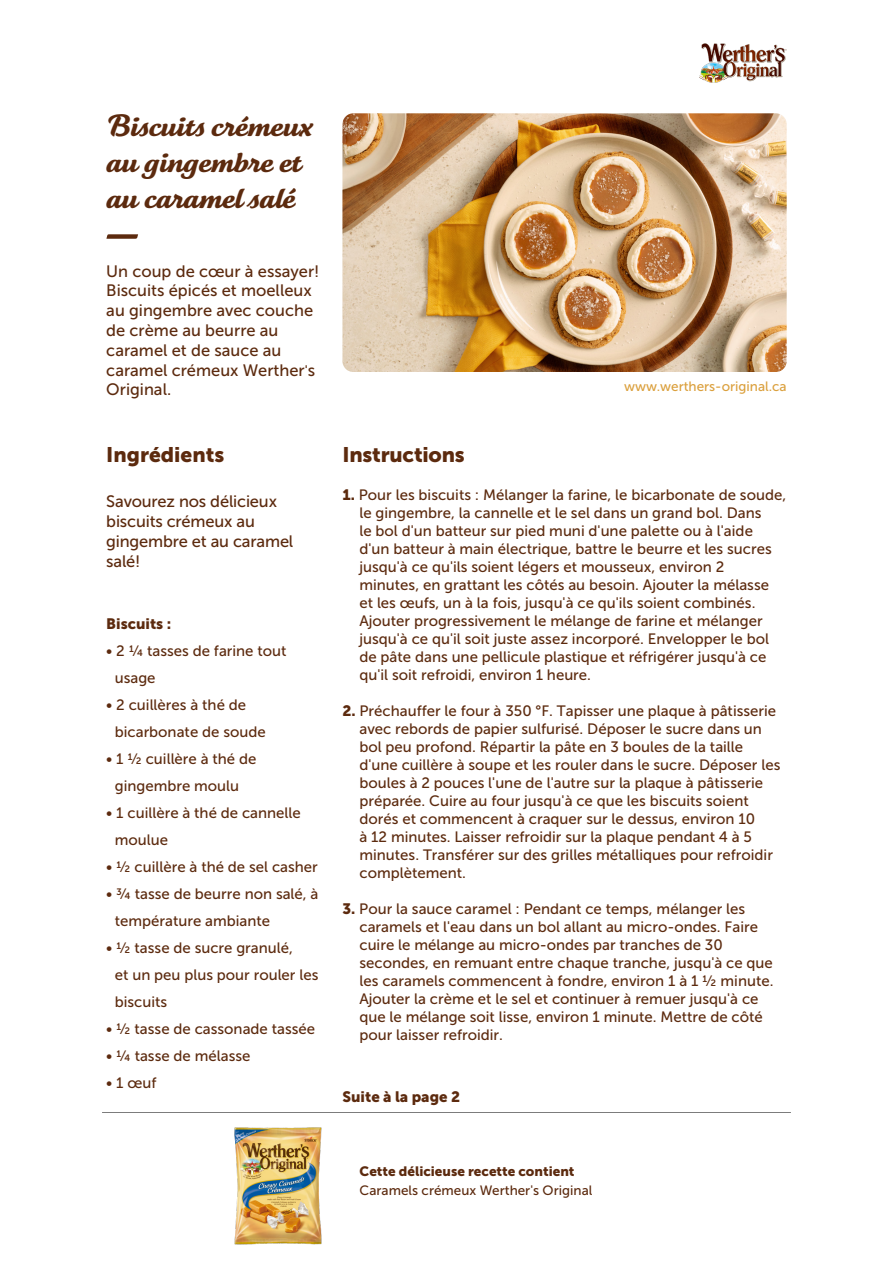
<style>
.page{position:relative;width:893px;height:1263px;background:#fff}
.page>*{position:absolute;margin:0;border:0;box-sizing:border-box;transform-origin:0 0}
.t1{font:30px/36px "Tartine Script Pro Bld";color:#5c2a0e}
.t2{font:21px "Museo Sans 900";letter-spacing:-.01em;color:#5c2a0e}
.t3{font:16.5px/19.8px "Museo Sans 500";color:#5c2a0e}
.t4{font:15px/18px "Museo Sans 500";color:#5c2a0e}
.t5{font:15px "Museo Sans 900";color:#5c2a0e}
.t6{font:13.5px "Museo Sans 500";color:#5c2a0e}
.t7{font:13.5px "Museo Sans 900";color:#5c2a0e}
.t8{font:13.5px "Museo Sans 500";color:#dba03d}
.s1{font-size:15px}
.s2{font-family:"Museo Sans 900"}
</style>
<div class="page">
<img style="left:699px;top:43px;width:88px;height:40px">
<svg style="left:106px;top:234px;width:32px;height:5px"></svg>
<img style="left:342px;top:113px;width:445px;height:259px">
<hr style="left:102px;top:1112px;width:689px;height:1px;background:#000001">
<img style="left:234px;top:1127px;width:88px;height:118px">
<p class="t1" style="left:106px;top:108px;width:208px">Biscuits crémeux au gingembre et au caramel salé</p>
<p class="t3" style="left:106px;top:261px;width:215px">Un coup de cœur à essayer!<br>Biscuits épicés et moelleux au gingembre avec couche de crème au beurre au caramel et de sauce au caramel crémeux Werther<span class="s1">'</span>s<br>Original.</p>
<p class="t2" style="left:106px;top:443px;width:120px">Ingrédients</p>
<p class="t3" style="left:106px;top:492px;width:172px">Savourez nos délicieux</p>
<p class="t3" style="left:106px;top:511px;width:189px">biscuits crémeux au gingembre et au caramel salé!</p>
<p class="t5" style="left:106px;top:615px;width:66px">Biscuits :</p>
<p class="t4" style="left:106px;top:642px;width:182px">• 2 ¼ tasses de farine tout</p>
<p class="t4" style="left:115px;top:669px;width:42px">usage</p>
<p class="t4" style="left:106px;top:696px;width:141px">• 2 cuillères à thé de</p>
<p class="t4" style="left:115px;top:723px;width:152px">bicarbonate de soude</p>
<p class="t4" style="left:106px;top:750px;width:152px">• 1 ½ cuillère à thé de</p>
<p class="t4" style="left:115px;top:777px;width:126px">gingembre moulu</p>
<p class="t4" style="left:106px;top:804px;width:196px">• 1 cuillère à thé de cannelle</p>
<p class="t4" style="left:115px;top:831px;width:55px">moulue</p>
<p class="t4" style="left:106px;top:858px;width:213px">• ½ cuillère à thé de sel casher</p>
<p class="t4" style="left:106px;top:885px;width:214px">• ¾ tasse de beurre non salé, à</p>
<p class="t4" style="left:115px;top:912px;width:157px">température ambiante</p>
<p class="t4" style="left:106px;top:939px;width:188px">• ½ tasse de sucre granulé,</p>
<p class="t4" style="left:115px;top:961px;width:205px;line-height:27px">et un peu plus pour rouler les biscuits</p>
<p class="t4" style="left:106px;top:1020px;width:210px">• ½ tasse de cassonade tassée</p>
<p class="t4" style="left:106px;top:1047px;width:146px">• ¼ tasse de mélasse</p>
<p class="t4" style="left:106px;top:1074px;width:52px">• 1 œuf</p>
<p class="t8" style="left:624px;top:379px;width:164px">www.werthers-original.ca</p>
<p class="t2" style="left:342px;top:443px;width:124px">Instructions</p>
<p class="t4" style="left:342px;top:486px;width:445px"><span class="s2">1.</span> Pour les biscuits : Mélanger la farine, le bicarbonate de soude,</p>
<p class="t4" style="left:359px;top:504px;width:414px">le gingembre, la cannelle et le sel dans un grand bol. Dans le bol d'un batteur sur pied muni d'une palette ou à l'aide d'un batteur à main électrique, battre le beurre et les sucres jusqu'à ce qu'ils soient légers et mousseux, environ 2 minutes, en grattant les côtés au besoin. Ajouter la mélasse et les œufs, un à la fois, jusqu'à ce qu'ils soient combinés.<br>Ajouter progressivement le mélange de farine et mélanger jusqu'à ce qu'il soit juste assez incorporé. Envelopper le bol de pâte dans une pellicule plastique et réfrigérer jusqu'à ce qu'il soit refroidi, environ 1 heure.</p>
<p class="t4" style="left:342px;top:702px;width:435px"><span class="s2">2.</span> Préchauffer le four à 350 °F. Tapisser une plaque à pâtisserie</p>
<p class="t4" style="left:359px;top:720px;width:422px">avec rebords de papier sulfurisé. Déposer le sucre dans un bol peu profond. Répartir la pâte en 3 boules de la taille d'une cuillère à soupe et les rouler dans le sucre. Déposer les boules à 2 pouces l'une de l'autre sur la plaque à pâtisserie préparée. Cuire au four jusqu'à ce que les biscuits soient dorés et commencent à craquer sur le dessus, environ 10<br>à 12 minutes. Laisser refroidir sur la plaque pendant 4 à 5 minutes. Transférer sur des grilles métalliques pour refroidir complètement.</p>
<p class="t4" style="left:342px;top:900px;width:404px"><span class="s2">3.</span> Pour la sauce caramel : Pendant ce temps, mélanger les</p>
<p class="t4" style="left:359px;top:918px;width:416px">caramels et l'eau dans un bol allant au micro-ondes. Faire cuire le mélange au micro-ondes par tranches de 30 secondes, en remuant entre chaque tranche, jusqu'à ce que les caramels commencent à fondre, environ 1 à 1 ½ minute.<br>Ajouter la crème et le sel et continuer à remuer jusqu'à ce que le mélange soit lisse, environ 1 minute. Mettre de côté pour laisser refroidir.</p>
<p class="t5" style="left:342px;top:1088px;width:119px">Suite à la page 2</p>
<p class="t7" style="left:360px;top:1163px;width:216px">Cette délicieuse recette contient</p>
<p class="t6" style="left:360px;top:1183px;width:234px">Caramels crémeux Werther's Original</p>
</div>
